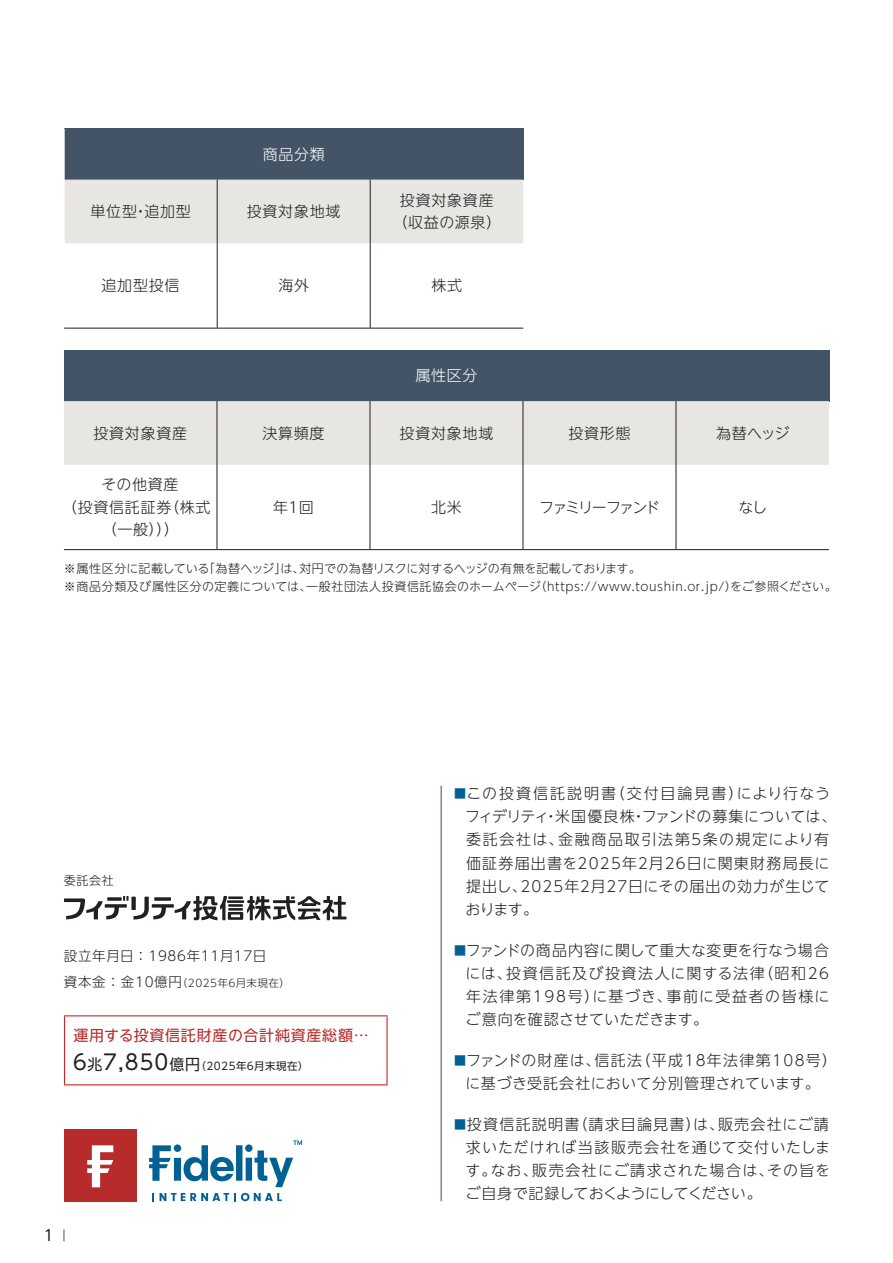
<style>
.page{position:relative;width:893px;height:1263px;background:#fff}
.page>*{position:absolute;margin:0;border:0;box-sizing:border-box;transform-origin:0 0}
.t1{font:300 15px/23.2px "UD Shin Go NT Pro";letter-spacing:.05em;color:#231f20;text-align:center}
.t2{font:300 15px/23.2px "UD Shin Go NT Pro";letter-spacing:.07em;color:#231f20}
.t3{font:15px "UD Shin Go NT Pro";letter-spacing:.05em;color:#b72b2a}
.t4{font:300 15px "UD Shin Go NT Pro";letter-spacing:-.13em;color:#231f20}
.t5{font:300 15px "UD Shin Go NT Pro";letter-spacing:.05em;color:#fff}
.t6{font:15px "UD Shin Go NT Pro";color:#231f20}
.t7{font:300 13.5px "UD Shin Go NT Pro";letter-spacing:.05em;color:#231f20}
.t8{font:300 12px/18px "UD Shin Go NT Pro";letter-spacing:.035em;color:#231f20}
.t9{font:300 10.5px "UD Shin Go NT Pro";letter-spacing:.05em;color:#231f20}
.t10{font:10.5px "UD Shin Go NT Pro";letter-spacing:.05em;color:#231f20}
.s1{font-size:13.5px}
.s2{font-size:21px}
.s3{font-size:15px}
.s4{font-size:12px;color:#016194}
</style>
<div class="page">
<svg style="left:64px;top:1229px;width:1px;height:12px"></svg>
<div style="left:64px;top:129px;width:459px;height:51px;background:#425465"></div>
<div style="left:65px;top:180px;width:458px;height:63px;background:#e8e6e3"></div>
<hr style="left:217px;top:180px;width:1px;height:63px;background:#231f20">
<hr style="left:370px;top:180px;width:1px;height:63px;background:#231f20">
<hr style="left:217px;top:243px;width:1px;height:85px;background:#231f20">
<hr style="left:370px;top:243px;width:1px;height:85px;background:#231f20">
<hr style="left:64px;top:129px;width:1px;height:51px;background:#fff">
<hr style="left:64px;top:328px;width:153px;height:1px;background:#231f20">
<hr style="left:217px;top:328px;width:153px;height:1px;background:#231f20">
<hr style="left:370px;top:328px;width:153px;height:1px;background:#231f20">
<div style="left:64px;top:350px;width:765px;height:51px;background:#425465"></div>
<div style="left:64px;top:401px;width:765px;height:64px;background:#e8e6e3"></div>
<hr style="left:217px;top:401px;width:1px;height:64px;background:#231f20">
<hr style="left:370px;top:401px;width:1px;height:64px;background:#231f20">
<hr style="left:523px;top:401px;width:1px;height:64px;background:#231f20">
<hr style="left:676px;top:401px;width:1px;height:64px;background:#231f20">
<hr style="left:217px;top:465px;width:1px;height:84px;background:#231f20">
<hr style="left:370px;top:465px;width:1px;height:84px;background:#231f20">
<hr style="left:523px;top:465px;width:1px;height:84px;background:#231f20">
<hr style="left:676px;top:465px;width:1px;height:84px;background:#231f20">
<hr style="left:64px;top:549px;width:153px;height:1px;background:#231f20">
<hr style="left:217px;top:549px;width:153px;height:1px;background:#231f20">
<hr style="left:370px;top:549px;width:153px;height:1px;background:#231f20">
<hr style="left:523px;top:549px;width:153px;height:1px;background:#231f20">
<hr style="left:676px;top:549px;width:153px;height:1px;background:#231f20">
<hr style="left:64px;top:1015px;width:324px;height:1px;background:#d1232a">
<hr style="left:64px;top:1016px;width:1px;height:36px;background:#d1232a">
<hr style="left:386px;top:1016px;width:2px;height:36px;background:#d1232a">
<hr style="left:64px;top:1052px;width:1px;height:32px;background:#d1232a">
<hr style="left:386px;top:1052px;width:2px;height:32px;background:#d1232a">
<hr style="left:64px;top:1084px;width:324px;height:1px;background:#d1232a">
<svg style="left:64px;top:896px;width:282px;height:24px"></svg>
<div style="left:64px;top:1129px;width:72px;height:72px;background:#b72b2a"></div>
<svg style="left:87px;top:1145px;width:26px;height:42px"></svg>
<svg style="left:149px;top:1140px;width:153px;height:47px"></svg>
<svg style="left:152px;top:1193px;width:2px;height:8px"></svg>
<svg style="left:160px;top:1193px;width:122px;height:8px"></svg>
<hr style="left:441px;top:786px;width:1px;height:415px;background:#606a79">
<p class="t5" style="left:263px;top:142px;width:64px">商品分類</p>
<p class="t1" style="left:91px;top:199px;width:102px">単位型・追加型</p>
<p class="t1" style="left:247px;top:199px;width:95px">投資対象地域</p>
<p class="t1" style="left:392px;top:188px;width:110px;line-height:22.5px">投資対象資産（収益の源泉）</p>
<p class="t1" style="left:102px;top:273px;width:79px">追加型投信</p>
<p class="t1" style="left:278px;top:273px;width:32px">海外</p>
<p class="t1" style="left:431px;top:273px;width:32px">株式</p>
<p class="t5" style="left:415px;top:363px;width:64px">属性区分</p>
<p class="t1" style="left:93px;top:421px;width:95px">投資対象資産</p>
<p class="t1" style="left:262px;top:421px;width:64px">決算頻度</p>
<p class="t1" style="left:400px;top:421px;width:95px">投資対象地域</p>
<p class="t1" style="left:568px;top:421px;width:64px">投資形態</p>
<p class="t1" style="left:716px;top:421px;width:75px">為替ヘッジ</p>
<p class="t1" style="left:62px;top:473px;width:150px;line-height:22.5px">その他資産<br>（投資信託証券（株式（一般）））</p>
<p class="t1" style="left:273px;top:495px;width:42px">年１回</p>
<p class="t1" style="left:431px;top:495px;width:32px">北米</p>
<p class="t4" style="left:539px;top:495px;width:122px">ファミリーファンド</p>
<p class="t1" style="left:738px;top:495px;width:30px">なし</p>
<p class="t8" style="left:64px;top:559px;width:774px">※属性区分に記載している「為替ヘッジ」は、対円での為替リスクに対するヘッジの有無を記載しております。<br>※商品分類及び属性区分の定義については、一般社団法人投資信託協会のホームページ（https://www.toushin.or.jp/）をご参照ください。</p>
<p class="t8" style="left:64px;top:871px;width:51px">委託会社</p>
<p class="t7" style="left:64px;top:945px;width:204px">設立年月日 ： 1986年11月17日</p>
<p class="t9" style="left:64px;top:974px;width:228px"><span class="s1">資本金 ： 金10億円</span>（2025年６月末現在）</p>
<p class="t3" style="left:73px;top:1023px;width:297px">運用する投資信託財産の合計純資産総額…</p>
<p class="t10" style="left:69px;top:1058px;width:241px"><span class="s2">６</span><span class="s3">兆</span><span class="s2">7,850</span><span class="s3">億円</span>（2025年６月末現在）</p>
<p class="t6" style="left:44px;top:1223px;width:11px">1</p>
<p class="t2" style="left:465px;top:781px;width:373px;text-indent:-11px"><span class="s4">■</span>この投資信託説明書（交付目論見書）により行なうフィデリティ・米国優良株・ファンドの募集については、委託会社は、金融商品取引法第５条の規定により有価証券届出書を2025年２月26日に関東財務局長に提出し、2025年２月27日にその届出の効力が生じております。</p>
<p class="t1" style="left:465px;top:938px;width:366px;text-align:justify;text-indent:-11px"><span class="s4">■</span>ファンドの商品内容に関して重大な変更を行なう場合には、投資信託及び投資法人に関する法律（昭和26年法律第198号）に基づき、事前に受益者の皆様にご意向を確認させていただきます。</p>
<p class="t2" style="left:454px;top:1048px;width:385px;text-align:center"><span class="s4">■</span>ファンドの財産は、信託法（平成18年法律第108号）に基づき受託会社において分別管理されています。</p>
<p class="t1" style="left:465px;top:1112px;width:366px;text-align:justify;text-indent:-11px"><span class="s4">■</span>投資信託説明書（請求目論見書）は、販売会社にご請求いただければ当該販売会社を通じて交付いたします。なお、販売会社にご請求された場合は、その旨をご自身で記録しておくようにしてください。</p>
</div>
